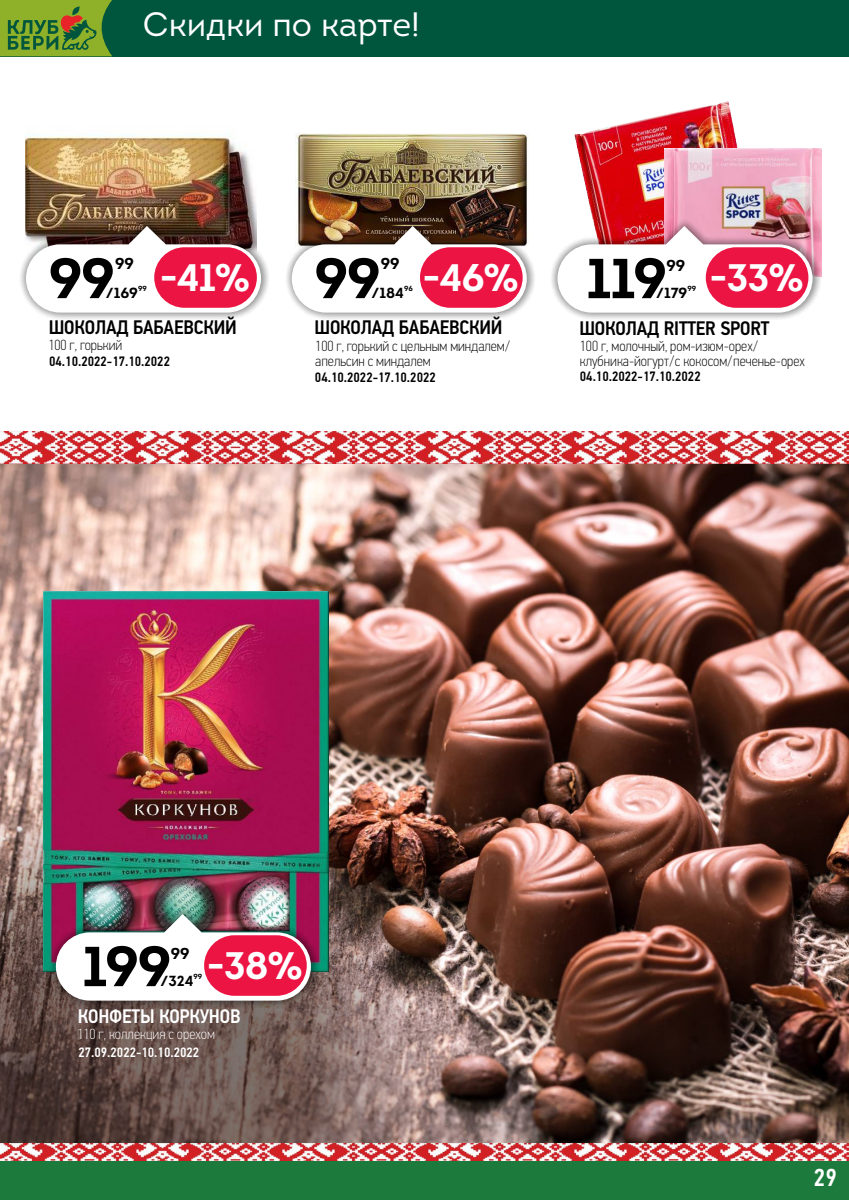
<style>
.page{position:relative;width:849px;height:1200px;background:#fff}
.page>*{position:absolute;margin:0;border:0;box-sizing:border-box;transform-origin:0 0}
.t1{font:56.25px "Intro Bold Caps";letter-spacing:-.035em;color:#000}
.t2{font:38.25px "Intro Bold Caps";letter-spacing:-.03em;color:#fff}
.t3{font:33.75px "Intro";color:#fefefe}
.t4{font:500 24.75px "PF Din Text Cond Pro";color:#fff}
.t5{font:500 19.75px "PF Din Text Cond Pro";letter-spacing:-.01em;color:#000}
.t6{font:500 19.75px "PF Din Text Cond Pro";letter-spacing:-.01em;color:#fff}
.t7{font:15.75px "Intro Bold Caps";color:#000}
.t8{font:100 14.75px/15.2px "PF Din Text Cond Pro";color:#000}
.t9{font:100 14.75px "PF Din Text Cond Pro";color:#fff}
.t10{font:14.5px "Intro Bold Caps";color:#000}
.t11{font:500 13.75px "PF Din Text Cond Pro";color:#000}
.t12{font:500 13.75px "PF Din Text Cond Pro";color:#fff}
.t13{font:7.25px "Intro Bold Caps";color:#000}
.s1{font-family:"Intro";font-weight:700}
</style>
<div class="page">
<img style="left:0;top:464px;width:848px;height:680px">
<img style="left:0;top:723px;width:489px;height:421px">
<div style="left:0;top:0;width:848px;height:56px;background:#00553d"></div>
<svg style="left:0;top:0;width:112px;height:56px;fill:#8fb129"></svg>
<svg style="left:8px;top:6px;width:88px;height:44px"></svg>
<img style="left:574px;top:101px;width:164px;height:112px">
<img style="left:664px;top:148px;width:157px;height:65px">
<div style="left:544px;top:213px;width:281px;height:113px;background:#000;opacity:.49"></div>
<svg style="left:557px;top:226px;width:255px;height:87px"></svg>
<div style="left:705px;top:247px;width:103px;height:61px;background:#ec1443;border-radius:30px"></div>
<img style="left:44px;top:591px;width:285px;height:380px">
<div style="left:43px;top:901px;width:281px;height:113px;background:#000;opacity:.49"></div>
<img style="left:56px;top:914px;width:255px;height:87px">
<div style="left:204px;top:935px;width:103px;height:61px;background:#ec1443;border-radius:30px"></div>
<img style="left:26px;top:132px;width:230px;height:81px">
<div style="left:13px;top:213px;width:261px;height:113px;background:#000;opacity:.49"></div>
<svg style="left:26px;top:226px;width:235px;height:87px"></svg>
<div style="left:154px;top:247px;width:103px;height:61px;background:#ec1443;border-radius:30px"></div>
<img style="left:295px;top:134px;width:233px;height:79px">
<div style="left:279px;top:213px;width:260px;height:113px;background:#000;opacity:.49"></div>
<svg style="left:292px;top:226px;width:234px;height:87px"></svg>
<div style="left:420px;top:247px;width:102px;height:61px;background:#ec1443;border-radius:30px"></div>
<img style="left:0;top:1144px;width:848px;height:17px">
<div style="left:0;top:1161px;width:848px;height:39px;background:#1c7b3c"></div>
<img style="left:0;top:431px;width:848px;height:33px">
<h3 class="t3" style="left:143px;top:11px;width:278px">Скидки по карте!</h3>
<h1 class="t1" style="left:49px;top:256px;width:68px">9<span class="s1">9</span></h1>
<p class="t7" style="left:115px;top:257px;width:21px">99</p>
<p class="t10" style="left:106px;top:287px;width:34px">/<span class="s1">1</span>69</p>
<p class="t13" style="left:138px;top:286px;width:10px">99</p>
<h2 class="t2" style="left:160px;top:262px;width:92px">-41%</h2>
<h3 class="t5" style="left:49px;top:319px;width:189px">ШОКОЛАД БАБАЕВСКИЙ</h3>
<p class="t8" style="left:48px;top:339px;width:76px">100 г, горький</p>
<p class="t11" style="left:49px;top:356px;width:122px">04.10.2022-17.10.2022</p>
<h1 class="t1" style="left:314px;top:256px;width:68px">9<span class="s1">9</span></h1>
<p class="t7" style="left:381px;top:257px;width:21px">99</p>
<p class="t10" style="left:371px;top:287px;width:34px">/<span class="s1">1</span>84</p>
<p class="t13" style="left:404px;top:286px;width:10px">96</p>
<h2 class="t2" style="left:422px;top:262px;width:98px">-46%</h2>
<h3 class="t5" style="left:314px;top:319px;width:189px">ШОКОЛАД БАБАЕВСКИЙ</h3>
<p class="t8" style="left:315px;top:340px;width:197px">100 г, горький с цельным миндалем/ апельсин с миндалем</p>
<p class="t11" style="left:315px;top:371px;width:122px">04.10.2022-17.10.2022</p>
<h1 class="t1" style="left:585px;top:256px;width:83px">119</h1>
<p class="t7" style="left:666px;top:259px;width:21px">99</p>
<h2 class="t2" style="left:709px;top:262px;width:96px">-33%</h2>
<h3 class="t5" style="left:579px;top:320px;width:191px">ШОКОЛАД RITTER SPORT</h3>
<p class="t8" style="left:579px;top:339px;width:226px">100 г, молочный, ром-изюм-орех/ клубника-йогурт/с кокосом/печенье-орех</p>
<p class="t11" style="left:579px;top:371px;width:122px">04.10.2022-17.10.2022</p>
<p class="t10" style="left:656px;top:287px;width:33px">/179</p>
<p class="t13" style="left:687px;top:286px;width:10px">99</p>
<h1 class="t1" style="left:82px;top:944px;width:91px">199</h1>
<p class="t7" style="left:171px;top:947px;width:21px">99</p>
<h2 class="t2" style="left:207px;top:950px;width:97px">-38%</h2>
<h3 class="t6" style="left:78px;top:1008px;width:164px">КОНФЕТЫ КОРКУНОВ</h3>
<p class="t9" style="left:77px;top:1028px;width:139px">110 г, коллекция с орехом</p>
<p class="t12" style="left:78px;top:1047px;width:122px">27.09.2022-10.10.2022</p>
<p class="t10" style="left:160px;top:975px;width:34px">/324</p>
<p class="t13" style="left:193px;top:974px;width:10px">99</p>
<h3 class="t4" style="left:813px;top:1167px;width:24px">29</h3>
</div>
